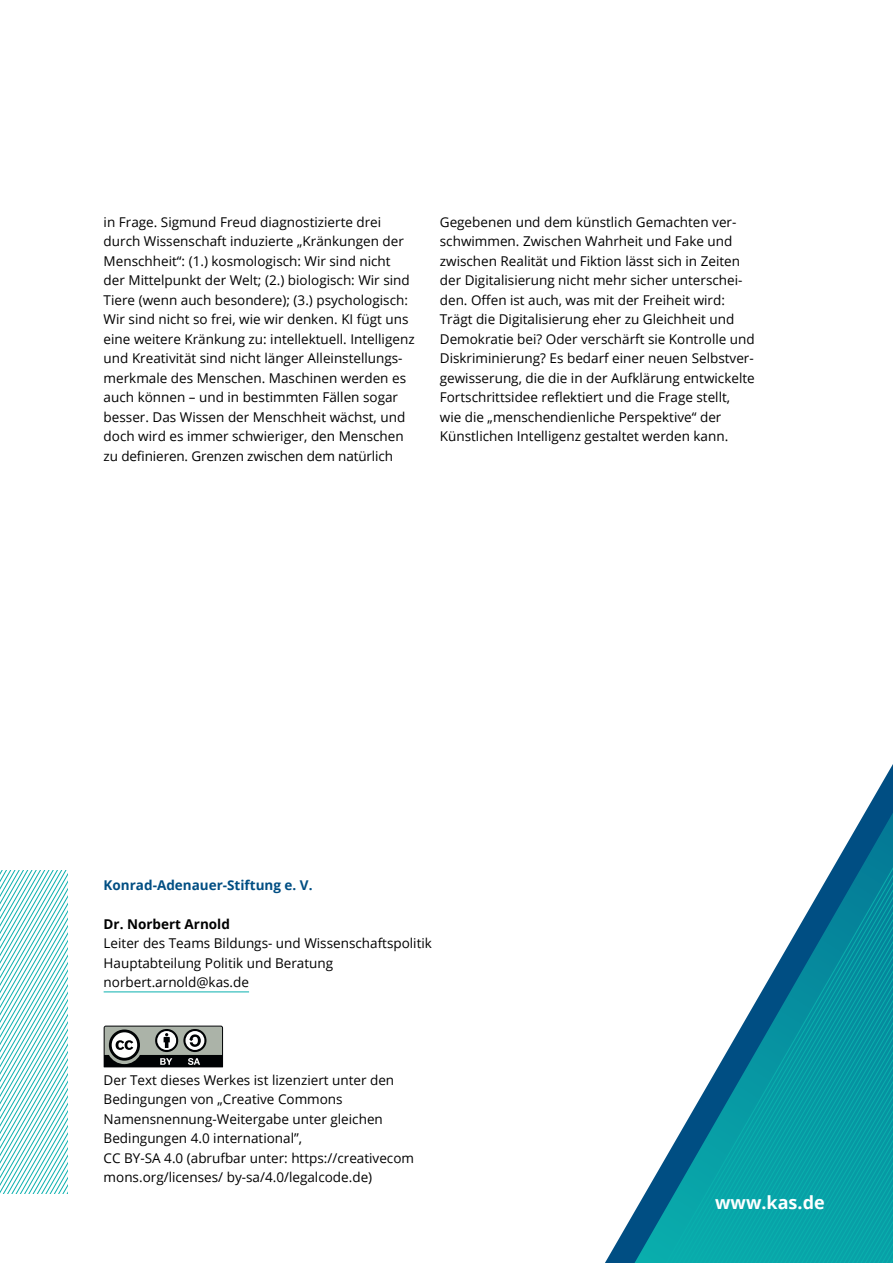
<style>
.page{position:relative;width:893px;height:1263px;background:#fff}
.page>*{position:absolute;margin:0;border:0;box-sizing:border-box;transform-origin:0 0}
.t1{font:700 18px "Open Sans";color:#fff}
.Fließtext{font:13.5px/19.5px "Open Sans";color:#000}
.Impressum__Fließtext{font:700 13.5px "Open Sans";color:#004e83}
.t2{font:700 13.5px "Open Sans";color:#000}
</style>
<div class="page">
<svg style="left:0;top:870px;width:68px;height:324px"></svg>
<svg style="left:104px;top:1025px;width:119px;height:42px;background:#757975"></svg>
<svg style="left:878px;top:764px;width:15px;height:26px"></svg>
<svg style="left:627px;top:790px;width:266px;height:473px"></svg>
<hr style="left:104px;top:991px;width:145px;height:1px;background:#0ab0ae">
<p class="Fließtext" style="left:104px;top:212px;width:312px">in Frage. Sigmund Freud diagnostizierte drei durch Wissenschaft induzierte „Kränkungen der Menschheit“: (1.) kosmologisch: Wir sind nicht der Mittelpunkt der Welt; (2.) biologisch: Wir sind Tiere (wenn auch besondere); (3.) psychologisch:<br>Wir sind nicht so frei, wie wir denken. KI fügt uns eine weitere Kränkung zu: intellektuell. Intelligenz und Kreativität sind nicht länger Alleinstellungs&shy;merkmale des Menschen. Maschinen werden es auch können – und in bestimmten Fällen sogar besser. Das Wissen der Menschheit wächst, und doch wird es immer schwieriger, den Menschen zu definieren. Grenzen zwischen dem natürlich</p>
<p class="Fließtext" style="left:440px;top:212px;width:316px">Gegebenen und dem künstlich Gemachten ver&shy;schwimmen. Zwischen Wahrheit und Fake und zwischen Realität und Fiktion lässt sich in Zeiten der Digitalisierung nicht mehr sicher unterschei&shy;den. Offen ist auch, was mit der Freiheit wird:<br>Trägt die Digitalisierung eher zu Gleichheit und Demokratie bei? Oder verschärft sie Kontrolle und Diskriminierung? Es bedarf einer neuen Selbstver&shy;gewisserung, die die in der Aufklärung entwickelte Fortschrittsidee reflektiert und die Frage stellt, wie die „menschendienliche Perspektive“ der Künstlichen Intelligenz gestaltet werden kann.</p>
<p class="Impressum__Fließtext" style="left:104px;top:875px;width:210px">Konrad-Adenauer-Stiftung e. V.</p>
<h4 class="t2" style="left:104px;top:914px;width:128px">Dr. Norbert Arnold</h4>
<p class="Fließtext" style="left:104px;top:933px;width:330px">Leiter des Teams Bildungs- und Wissenschaftspolitik</p>
<p class="Fließtext" style="left:104px;top:953px;width:231px">Hauptabteilung Politik und Beratung</p>
<p class="Fließtext" style="left:104px;top:972px;width:147px">norbert.arnold@kas.de</p>
<p class="Fließtext" style="left:104px;top:1070px;width:292px">Der Text dieses Werkes ist lizenziert unter den</p>
<p class="Fließtext" style="left:104px;top:1089px;width:241px">Bedingungen von „Creative Commons</p>
<p class="Fließtext" style="left:104px;top:1109px;width:281px">Namensnennung-Weitergabe unter gleichen</p>
<p class="Fließtext" style="left:104px;top:1128px;width:200px">Bedingungen 4.0 international”,</p>
<p class="Fließtext" style="left:104px;top:1148px;width:312px">CC BY-SA 4.0 (abrufbar unter: https://creativecom</p>
<p class="Fließtext" style="left:104px;top:1167px;width:270px">mons.org/licenses/ by-sa/4.0/legalcode.de)</p>
<h1 class="t1" style="left:715px;top:1190px;width:111px">www.kas.de</h1>
</div>
